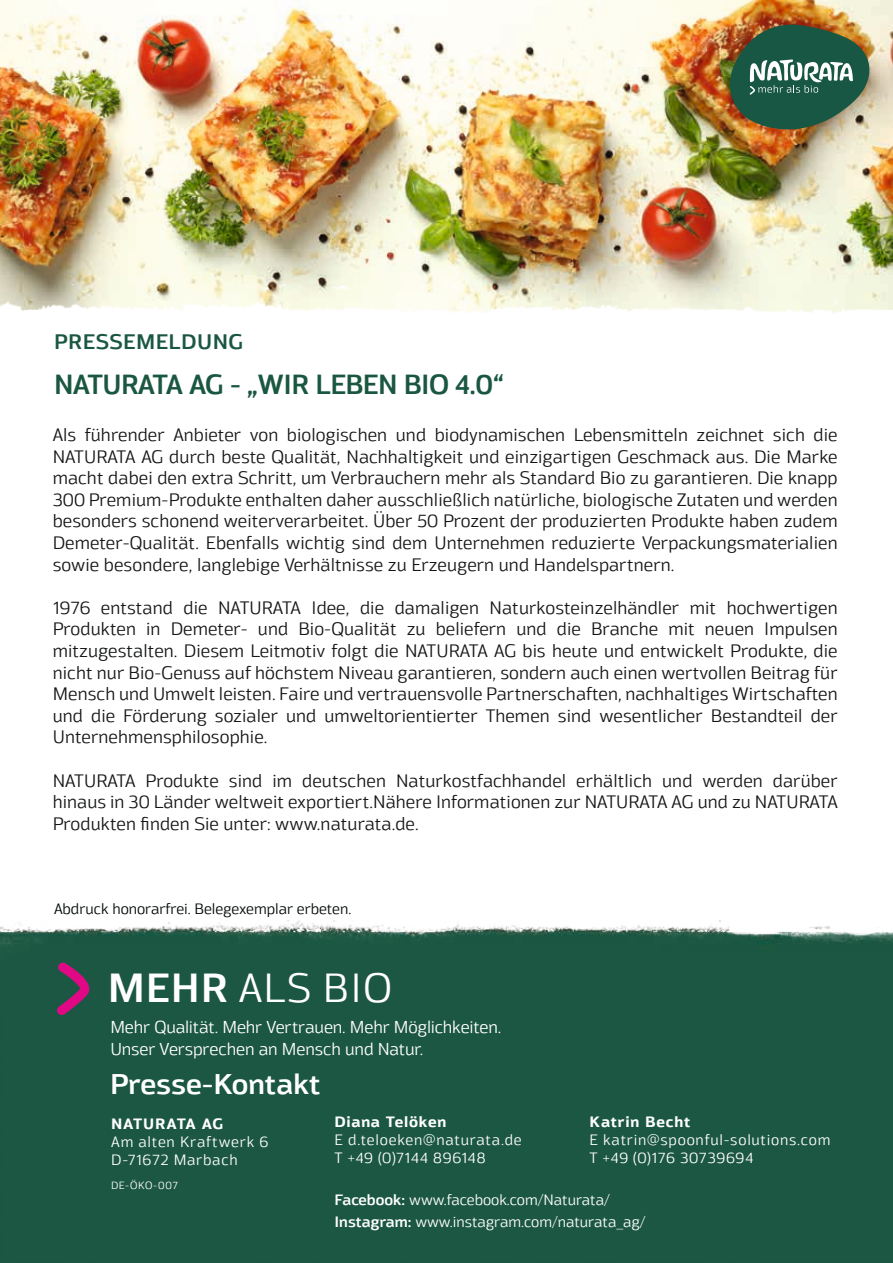
<style>
.page{position:relative;width:893px;height:1263px;background:#fff}
.page>*{position:absolute;margin:0;border:0;box-sizing:border-box;transform-origin:0 0}
.t1{font:40.65px "Moveo Sans";letter-spacing:.04em;color:#fff}
.t2{font:600 28.5px "Moveo Sans";color:#fff}
.t3{font:600 27.6px "Moveo Sans";letter-spacing:-.025em;color:#1a5741;scale:.96 1}
.t4{font:600 21px "Moveo Sans";letter-spacing:.02em;color:#1a5741}
.t5{font:18px/21.6px "Moveo Sans";letter-spacing:.005em;color:#151616;text-align:justify}
.t6{font:17.25px/22.2px "Moveo Sans";letter-spacing:-.01em;color:#fff}
.t7{font:15px/18px "Moveo Sans";letter-spacing:.045em;color:#fff}
.t8{font:15px/21.6px "Moveo Sans";color:#fff}
.t9{font:15px "Moveo Sans";color:#000906}
.t10{font:700 15px "Moveo Sans";letter-spacing:.05em;color:#fff}
.t11{font:10.5px "Moveo Sans";letter-spacing:.06em;color:#fff}
.s1{font-weight:600}
</style>
<div class="page">
<img style="left:0;top:0;width:893px;height:285px">
<img style="left:0;top:285px;width:893px;height:28px">
<img style="left:729px;top:23px;width:142px;height:108px">
<div style="left:0;top:920px;width:893px;height:343px;background:#1b5742"></div>
<svg style="left:56px;top:962px;width:34px;height:53px"></svg>
<p class="t4" style="left:54px;top:329px;width:191px">PRESSEMELDUNG</p>
<h3 class="t3" style="left:54px;top:368px;width:470px">NATURATA AG - „WIR LEBEN BIO 4.0“</h3>
<p class="t5" style="left:53px;top:424px;width:786px">Als führender Anbieter von biologischen und biodynamischen Lebensmitteln zeichnet sich die NATURATA AG durch beste Qualität, Nachhaltigkeit und einzigartigen Geschmack aus. Die Marke macht dabei den extra Schritt, um Verbrauchern mehr als Standard Bio zu garantieren. Die knapp 300 Premium-Produkte enthalten daher ausschließlich natürliche, biologische Zutaten und werden besonders schonend weiterverarbeitet. Über 50 Prozent der produzierten Produkte haben zudem Demeter-Qualität. Ebenfalls wichtig sind dem Unternehmen reduzierte Verpackungsmaterialien sowie besondere, langlebige Verhältnisse zu Erzeugern und Handelspartnern.</p>
<p class="t5" style="left:53px;top:597px;width:786px">1976 entstand die NATURATA Idee, die damaligen Naturkosteinzelhändler mit hochwertigen Produkten in Demeter- und Bio-Qualität zu beliefern und die Branche mit neuen Impulsen mitzugestalten. Diesem Leitmotiv folgt die NATURATA AG bis heute und entwickelt Produkte, die nicht nur Bio-Genuss auf höchstem Niveau garantieren, sondern auch einen wertvollen Beitrag für Mensch und Umwelt leisten. Faire und vertrauensvolle Partnerschaften, nachhaltiges Wirtschaften und die Förderung sozialer und umweltorientierter Themen sind wesentlicher Bestandteil der Unternehmensphilosophie.</p>
<p class="t5" style="left:53px;top:769px;width:786px">NATURATA Produkte sind im deutschen Naturkostfachhandel erhältlich und werden darüber hinaus in 30 Länder weltweit exportiert.Nähere Informationen zur NATURATA AG und zu NATURATA Produkten finden Sie unter: www.naturata.de.</p>
<p class="t9" style="left:54px;top:900px;width:299px">Abdruck honorarfrei. Belegexemplar erbeten.</p>
<h1 class="t1" style="left:108px;top:964px;width:286px"><span class="s1">MEHR</span> ALS BIO</h1>
<p class="t6" style="left:110px;top:1016px;width:392px">Mehr Qualität. Mehr Vertrauen. Mehr Möglichkeiten.<br>Unser Versprechen an Mensch und Natur.</p>
<h2 class="t2" style="left:110px;top:1067px;width:212px">Presse-Kontakt</h2>
<p class="t10" style="left:111px;top:1115px;width:114px">NATURATA AG</p>
<p class="t7" style="left:111px;top:1133px;width:159px">Am alten Kraftwerk 6<br>D-71672 Marbach</p>
<p class="t11" style="left:111px;top:1180px;width:68px">DE-ÖKO-007</p>
<p class="t10" style="left:334px;top:1113px;width:113px">Diana Telöken</p>
<p class="t7" style="left:334px;top:1131px;width:189px">E d.teloeken@naturata.de<br>T +49 (0)7144 896148</p>
<p class="t8" style="left:334px;top:1189px;width:313px"><span class="s1">Facebook:</span> www.facebook.com/Naturata/<br><span class="s1">Instagram:</span> www.instagram.com/naturata_ag/</p>
<p class="t10" style="left:590px;top:1113px;width:102px">Katrin Becht</p>
<p class="t7" style="left:590px;top:1131px;width:242px">E katrin@spoonful-solutions.com<br>T +49 (0)176 30739694</p>
</div>
